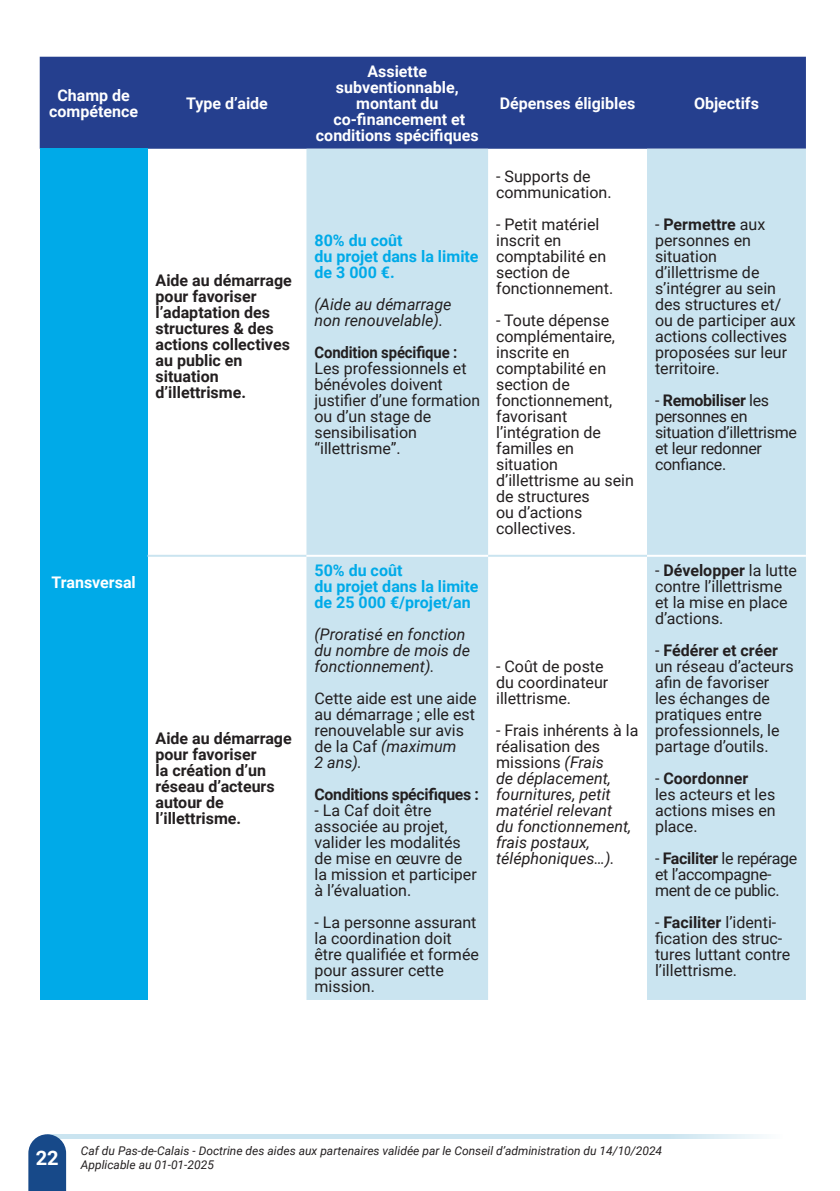
<style>
.page{position:relative;width:840px;height:1191px;background:#fff}
.page>*{position:absolute;margin:0;border:0;box-sizing:border-box;transform-origin:0 0}
.t1{font:700 20px "Roboto";color:#fff}
.t2{font:16px/16px "Roboto";color:#231f20}
.t3{font:italic 16px/16px "Roboto";color:#231f20}
.t4{font:700 16px/16px "Roboto";color:#231f20}
.t5{font:700 16px/16px "Roboto";color:#fff;text-align:center}
.t6{font:16px/16px "Roboto";letter-spacing:-.02em;color:#231f20}
.t7{font:700 16px/16px "Roboto";color:#00aae8}
.t8{font:700 16px "Roboto";letter-spacing:-.02em;color:#231f20}
.t9{font:700 16px "Roboto";color:#231f20;scale:.93 1}
.t10{font:italic 12px/14.4px "Roboto";color:#231f20}
.s1{font-style:italic}
.s2{font-style:normal}
.s3{font-weight:700}
</style>
<div class="page">
<hr style="left:47px;top:1134px;width:735px;height:4px;background:#cae4f0">
<svg style="left:28px;top:1134px;width:38px;height:57px;background:#295792"></svg>
<div style="left:40px;top:57px;width:765px;height:92px;background:#253f8e"></div>
<div style="left:40px;top:149px;width:107px;height:851px;background:#00aae8"></div>
<svg style="left:306px;top:149px;width:499px;height:851px;fill:#cae4f0"></svg>
<hr style="left:147px;top:555px;width:159px;height:2px;background:#cae4f0">
<hr style="left:488px;top:555px;width:158px;height:2px;background:#cae4f0">
<hr style="left:646px;top:555px;width:159px;height:2px;background:#fff">
<hr style="left:306px;top:555px;width:182px;height:2px;background:#fff">
<p class="t5" style="left:49px;top:86px;width:90px">Champ de compétence</p>
<p class="t5" style="left:186px;top:94px;width:83px">Type d’aide</p>
<p class="t4" style="left:155px;top:272px;width:138px">Aide au démarrage pour favoriser l’adaptation des structures &amp; des actions collectives au public en situation d’illettrisme.</p>
<p class="t5" style="left:51px;top:574px;width:86px">Transversal</p>
<p class="t4" style="left:155px;top:729px;width:138px">Aide au démarrage pour favoriser<br>la création d’un réseau d’acteurs autour de l’illettrisme.</p>
<p class="t5" style="left:316px;top:62px;width:164px">Assiette subventionnable, montant du co-financement et conditions spécifiques</p>
<p class="t7" style="left:314px;top:232px;width:165px">80% du coût<br>du projet dans la limite de 3 000 €.</p>
<p class="t3" style="left:314px;top:296px;width:138px">(Aide au démarrage non renouvelable).</p>
<p class="t9" style="left:314px;top:341px;width:155px">Condition spécifique :</p>
<p class="t2" style="left:314px;top:360px;width:167px">Les professionnels et bénévoles doivent justifier d’une formation ou d’un stage de sensibilisation “illettrisme”.</p>
<p class="t7" style="left:314px;top:561px;width:165px">50% du coût<br>du projet dans la limite de 25 000 €/projet/an</p>
<p class="t3" style="left:314px;top:625px;width:157px">(Proratisé en fonction du nombre de mois de fonctionnement).</p>
<p class="t2" style="left:314px;top:689px;width:163px">Cette aide est une aide au démarrage ; elle est renouvelable sur avis de la Caf <span class="s1">(maximum<br>2 ans).</span></p>
<p class="t8" style="left:314px;top:783px;width:166px">Conditions spécifiques :</p>
<p class="t2" style="left:314px;top:801px;width:164px">- La Caf doit être associée au projet, valider les modalités de mise en œuvre de la mission et participer à l’évaluation.</p>
<p class="t2" style="left:314px;top:913px;width:166px">- La personne assurant la coordination doit être qualifiée et formée pour assurer cette mission.</p>
<p class="t5" style="left:499px;top:94px;width:137px">Dépenses éligibles</p>
<p class="t5" style="left:693px;top:94px;width:66px">Objectifs</p>
<p class="t2" style="left:496px;top:168px;width:117px">- Supports de communication.</p>
<p class="t2" style="left:496px;top:216px;width:119px">- Petit matériel inscrit en comptabilité en section de fonctionnement.</p>
<p class="t2" style="left:496px;top:312px;width:139px">- Toute dépense complémentaire, inscrite en comptabilité en section de fonctionnement, favorisant l’intégration de familles en situation d’illettrisme au sein de structures<br>ou d’actions collectives.</p>
<p class="t2" style="left:496px;top:657px;width:114px">- Coût de poste du coordinateur illettrisme.</p>
<p class="t3" style="left:496px;top:721px;width:144px"><span class="s2">- Frais inhérents à la réalisation des missions</span> (Frais<br>de déplacement, fournitures, petit matériel relevant<br>du fonctionnement, frais postaux, téléphoniques…).</p>
<p class="t2" style="left:654px;top:216px;width:142px">- <span class="s3">Permettre</span> aux personnes en situation d’illettrisme de s’intégrer au sein des structures et/ ou de participer aux actions collectives proposées sur leur territoire.</p>
<p class="t6" style="left:654px;top:392px;width:143px">- <span class="s3">Remobiliser</span> les personnes en situation d’illettrisme et leur redonner confiance.</p>
<p class="t2" style="left:654px;top:561px;width:143px">- <span class="s3">Développer</span> la lutte contre l’illettrisme et la mise en place d’actions.</p>
<p class="t2" style="left:654px;top:641px;width:140px">- <span class="s3">Fédérer et créer </span>un réseau d’acteurs afin de favoriser les échanges de pratiques entre professionnels, le partage d’outils.</p>
<p class="t2" style="left:654px;top:769px;width:122px">- <span class="s3">Coordonner<br></span>les acteurs et les actions mises en place.</p>
<p class="t6" style="left:654px;top:849px;width:144px">- <span class="s3">Faciliter</span> le repérage et l’accompagne&shy;ment de ce public.</p>
<p class="t2" style="left:654px;top:913px;width:137px">- <span class="s3">Faciliter</span> l’identi&shy;fication des struc&shy;tures luttant contre l’illettrisme.</p>
<p class="t1" style="left:36px;top:1144px;width:24px">22</p>
<p class="t10" style="left:81px;top:1142px;width:582px">Caf du Pas-de-Calais - Doctrine des aides aux partenaires validée par le Conseil d’administration du 14/10/2024<br>Applicable au 01-01-2025</p>
</div>
